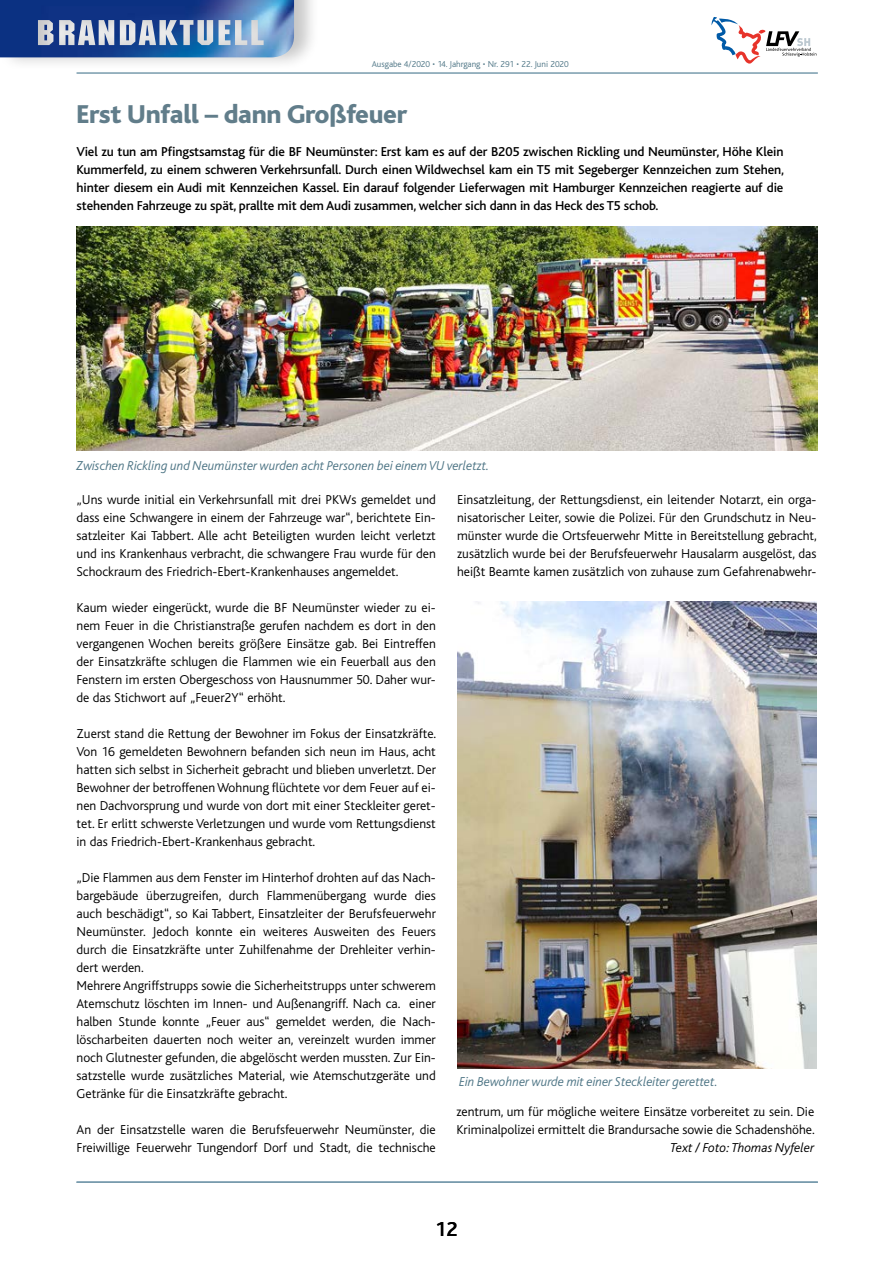
<style>
.page{position:relative;width:893px;height:1263px;background:#fff}
.page>*{position:absolute;margin:0;border:0;box-sizing:border-box;transform-origin:0 0}
.t1{font:800 27px "Bliss";letter-spacing:-.01em;color:#617d8a}
.t2{font:500 21px "Bliss";color:#000}
.t3{font:300 13.5px/18px "Bliss";color:#000;text-align:justify}
.t4{font:500 13.5px/18px "Bliss";letter-spacing:-.01em;color:#000;text-align:justify}
.t5{font:italic 300 13.5px "Bliss";color:#4f7686}
.t6{font:italic 300 13.5px "Bliss";color:#000}
.t7{font:300 9px "Bliss";color:#4f7686}
</style>
<div class="page">
<hr style="left:77px;top:1181px;width:741px;height:2px;background:#789bad">
<hr style="left:77px;top:72px;width:741px;height:2px;background:#789bad">
<svg style="left:711px;top:17px;width:105px;height:47px"></svg>
<div style="left:0;top:0;width:320px;height:71px;background:#000;opacity:.22"></div>
<img style="left:0;top:0;width:294px;height:57px">
<img style="left:77px;top:226px;width:740px;height:225px">
<img style="left:458px;top:602px;width:358px;height:466px">
<p class="t7" style="left:372px;top:59px;width:199px">Ausgabe 4/2020 • 14. Jahrgang • Nr. 291 • 22. Juni 2020</p>
<h1 class="t1" style="left:77px;top:101px;width:332px">Erst Unfall – dann Großfeuer</h1>
<p class="t4" style="left:77px;top:142px;width:709px">Viel zu tun am Pfingstsamstag für die BF Neumünster: Erst kam es auf der B205 zwischen Rickling und Neumünster, Höhe Klein Kummerfeld, zu einem schweren Verkehrsunfall. Durch einen Wildwechsel kam ein T5 mit Segeberger Kennzeichen zum Stehen, hinter diesem ein Audi mit Kennzeichen Kassel. Ein darauf folgender Lieferwagen mit Hamburger Kennzeichen reagierte auf die stehenden Fahrzeuge zu spät, prallte mit dem Audi zusammen, welcher sich dann in das Heck des T5 schob.</p>
<p class="t5" style="left:77px;top:458px;width:415px">Zwischen Rickling und Neumünster wurden acht Personen bei einem VU verletzt.</p>
<p class="t3" style="left:77px;top:491px;width:361px">„Uns wurde initial ein Verkehrsunfall mit drei PKWs gemeldet und dass eine Schwangere in einem der Fahrzeuge war“, berichtete Ein&shy;satzleiter Kai Tabbert. Alle acht Beteiligten wurden leicht verletzt und ins Krankenhaus verbracht, die schwangere Frau wurde für den Schockraum des Friedrich-Ebert-Krankenhauses angemeldet.</p>
<p class="t3" style="left:77px;top:599px;width:361px">Kaum wieder eingerückt, wurde die BF Neumünster wieder zu ei&shy;nem Feuer in die Christianstraße gerufen nachdem es dort in den vergangenen Wochen bereits größere Einsätze gab. Bei Eintreffen der Einsatzkräfte schlugen die Flammen wie ein Feuerball aus den Fenstern im ersten Obergeschoss von Hausnummer 50. Daher wur&shy;de das Stichwort auf „Feuer2Y“ erhöht.</p>
<p class="t3" style="left:77px;top:725px;width:361px">Zuerst stand die Rettung der Bewohner im Fokus der Einsatzkräfte.<br>Von 16 gemeldeten Bewohnern befanden sich neun im Haus, acht hatten sich selbst in Sicherheit gebracht und blieben unverletzt. Der Bewohner der betroffenen Wohnung flüchtete vor dem Feuer auf ei&shy;nen Dachvorsprung und wurde von dort mit einer Steckleiter geret&shy;tet. Er erlitt schwerste Verletzungen und wurde vom Rettungsdienst in das Friedrich-Ebert-Krankenhaus gebracht.</p>
<p class="t3" style="left:77px;top:869px;width:361px;text-align:left">„Die Flammen aus dem Fenster im Hinterhof drohten auf das Nach&shy;bargebäude überzugreifen, durch Flammenübergang wurde dies auch beschädigt“, so Kai Tabbert, Einsatzleiter der Berufsfeuerwehr Neumünster. Jedoch konnte ein weiteres Ausweiten des Feuers durch die Einsatzkräfte unter Zuhilfenahme der Drehleiter verhin&shy;dert werden.<br>Mehrere Angriffstrupps sowie die Sicherheitstrupps unter schwerem Atemschutz löschten im Innen- und Außenangriff. Nach ca. einer halben Stunde konnte „Feuer aus“ gemeldet werden, die Nach&shy;löscharbeiten dauerten noch weiter an, vereinzelt wurden immer noch Glutnester gefunden, die abgelöscht werden mussten. Zur Ein&shy;satzstelle wurde zusätzliches Material, wie Atemschutzgeräte und Getränke für die Einsatzkräfte gebracht.</p>
<p class="t3" style="left:77px;top:1121px;width:361px">An der Einsatzstelle waren die Berufsfeuerwehr Neumünster, die<br>Freiwillige Feuerwehr Tungendorf Dorf und Stadt, die technische</p>
<p class="t3" style="left:457px;top:491px;width:361px">Einsatzleitung, der Rettungsdienst, ein leitender Notarzt, ein orga&shy;nisatorischer Leiter, sowie die Polizei. Für den Grundschutz in Neu&shy;münster wurde die Ortsfeuerwehr Mitte in Bereitstellung gebracht, zusätzlich wurde bei der Berufsfeuerwehr Hausalarm ausgelöst, das heißt Beamte kamen zusätzlich von zuhause zum Gefahrenabwehr-</p>
<p class="t5" style="left:459px;top:1075px;width:260px">Ein Bewohner wurde mit einer Steckleiter gerettet.</p>
<p class="t3" style="left:456px;top:1103px;width:360px">zentrum, um für mögliche weitere Einsätze vorbereitet zu sein. Die<br>Kriminalpolizei ermittelt die Brandursache sowie die Schadenshöhe.</p>
<p class="t6" style="left:671px;top:1141px;width:145px">Text / Foto: Thomas Nyfeler</p>
<h2 class="t2" style="left:435px;top:1218px;width:24px">12</h2>
</div>
